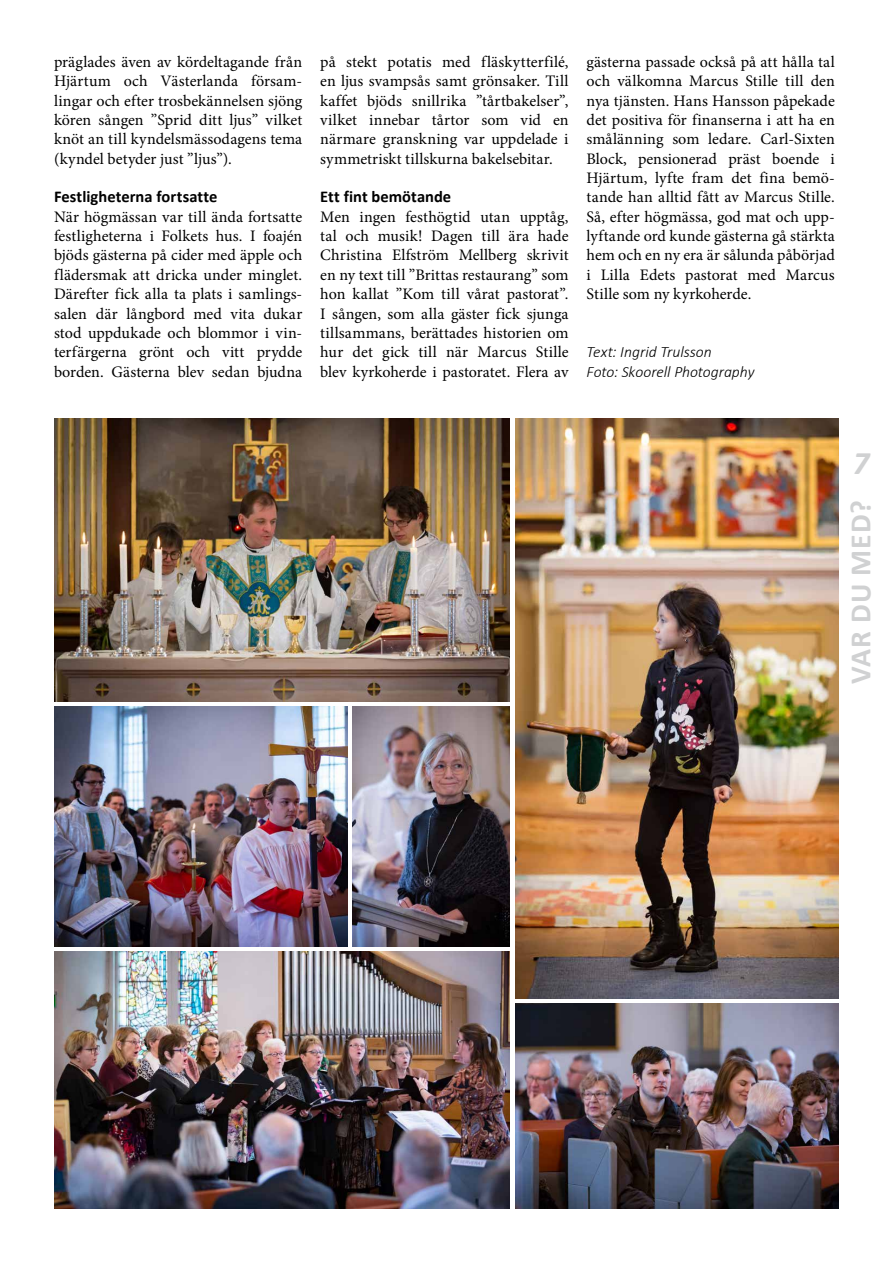
<style>
.page{position:relative;width:893px;height:1263px;background:#fff}
.page>*{position:absolute;margin:0;border:0;box-sizing:border-box;transform-origin:0 0}
.t1{font:italic 700 33px "Calibri";color:#d0d1d2}
.t2{font:700 29.7px "Calibri";letter-spacing:.04em;color:#d0d1d2}
.t3{font:700 16.5px "Calibri";color:#000}
.t4{font:16.05px/19.4px "Minion Pro";color:#000;text-align:justify}
.t5{font:italic 300 15.75px/19.4px "Calibri";letter-spacing:-.005em;color:#000}
</style>
<div class="page">
<img style="left:515px;top:419px;width:324px;height:579px">
<img style="left:515px;top:1004px;width:323px;height:205px">
<img style="left:54px;top:951px;width:456px;height:258px">
<img style="left:54px;top:419px;width:456px;height:282px">
<img style="left:54px;top:707px;width:293px;height:239px">
<img style="left:353px;top:707px;width:157px;height:239px">
<p class="t4" style="left:54px;top:52px;width:250px">präglades även av kördeltagande från Hjärtum och Västerlanda försam&shy;lingar och efter trosbekännelsen sjöng kören sången ”Sprid ditt ljus” vilket knöt an till kyndelsmässodagens tema (kyndel betyder just ”ljus”).</p>
<p class="t3" style="left:54px;top:186px;width:165px">Festligheterna fortsatte</p>
<p class="t4" style="left:54px;top:207px;width:250px">När högmässan var till ända fortsatte festligheterna i Folkets hus. I foajén bjöds gästerna på cider med äpple och flädersmak att dricka under minglet.<br>Därefter fick alla ta plats i samlings&shy;salen där långbord med vita dukar stod uppdukade och blommor i vin&shy;terfärgerna grönt och vitt prydde borden. Gästerna blev sedan bjudna</p>
<p class="t4" style="left:320px;top:52px;width:250px">på stekt potatis med fläskytterfilé, en ljus svampsås samt grönsaker. Till kaffet bjöds snillrika ”tårtbakelser”, vilket innebar tårtor som vid en närmare granskning var uppdelade i symmetriskt tillskurna bakelsebitar.</p>
<p class="t3" style="left:320px;top:186px;width:132px">Ett fint bemötande</p>
<p class="t4" style="left:320px;top:207px;width:250px">Men ingen festhögtid utan upptåg, tal och musik! Dagen till ära hade Christina Elfström Mellberg skrivit en ny text till ”Brittas restaurang” som hon kallat ”Kom till vårat pastorat”.<br>I sången, som alla gäster fick sjunga tillsammans, berättades historien om hur det gick till när Marcus Stille blev kyrkoherde i pastoratet. Flera av</p>
<p class="t4" style="left:587px;top:52px;width:250px">gästerna passade också på att hålla tal och välkomna Marcus Stille till den nya tjänsten. Hans Hansson påpekade det positiva för finanserna i att ha en smålänning som ledare. Carl-Sixten Block, pensionerad präst boende i Hjärtum, lyfte fram det fina bemö&shy;tande han alltid fått av Marcus Stille.<br>Så, efter högmässa, god mat och upp&shy;lyftande ord kunde gästerna gå stärkta hem och en ny era är sålunda påbörjad i Lilla Edets pastorat med Marcus Stille som ny kyrkoherde.</p>
<p class="t5" style="left:587px;top:342px;width:169px">Text: Ingrid Trulsson<br>Foto: Skoorell Photography</p>
<h1 class="t1" style="left:853px;top:442px;width:18px">7</h1>
<h2 class="t2" style="left:842px;top:684px;width:186px;rotate:-90deg">VAR DU MED?</h2>
</div>
